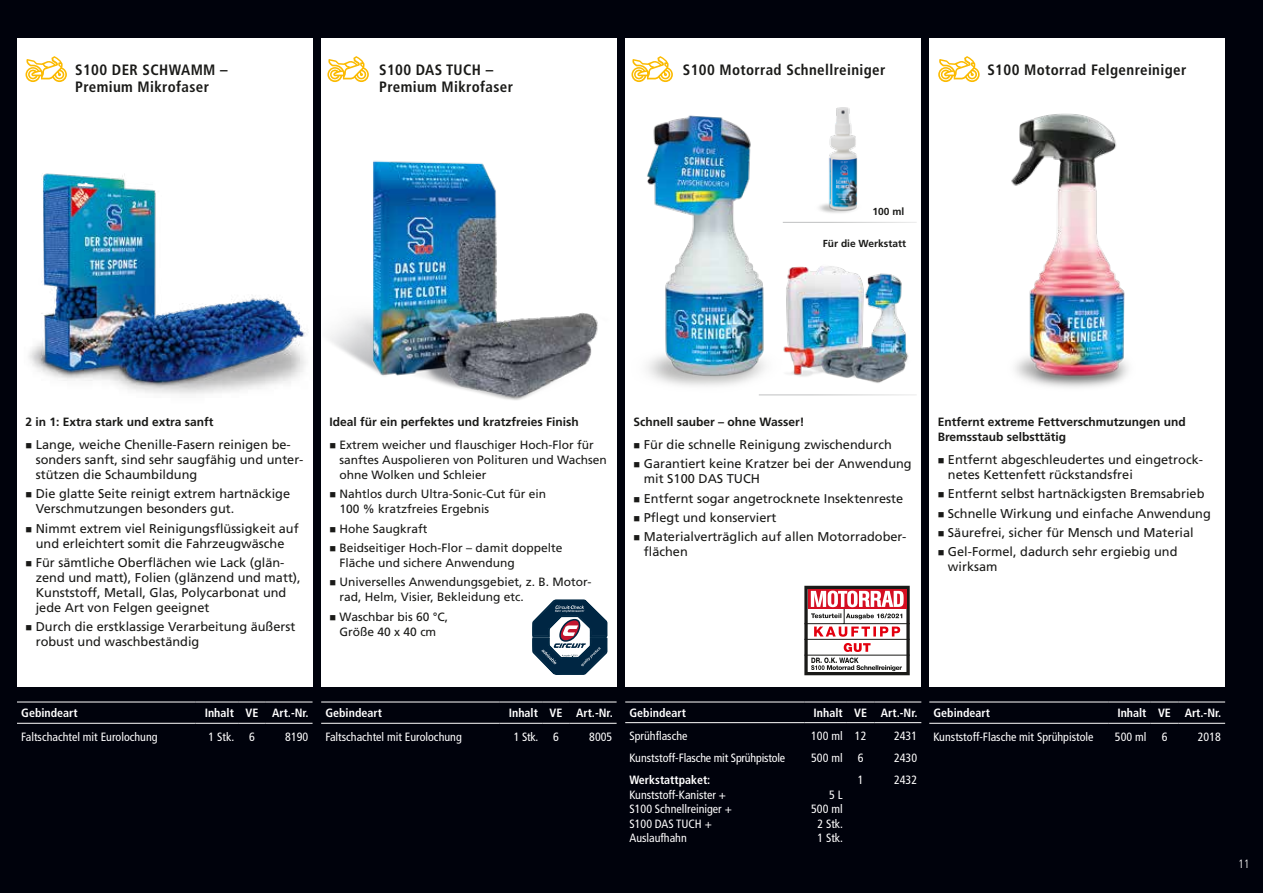
<style>
.page{position:relative;width:1263px;height:893px;background:#00020c}
.page>*{position:absolute;margin:0;border:0;box-sizing:border-box;transform-origin:0 0}
.t1{font:700 condensed 15px/16.5px "Frutiger LT Pro";letter-spacing:.025em;color:#1a1a18}
.t2{font:12.75px/15px "Frutiger LT Pro";color:#1a1a18}
.t3{font:12px/15px "Frutiger LT Pro";color:#1a1a18}
.t4{font:condensed 12px/14.4px "Frutiger LT Pro";color:#fff}
.t5{font:700 12px/15px "Frutiger LT Pro";color:#1a1a18}
.t6{font:700 condensed 12px "Frutiger LT Pro";color:#fff}
.t7{font:300 condensed 12px "Frutiger LT Pro";color:#fff}
.t8{font:700 10.2px "Frutiger LT Pro";color:#1a1a18}
</style>
<div class="page">
<div style="left:321px;top:38px;width:296px;height:649px;background:#fff"></div>
<svg style="left:533px;top:600px;width:74px;height:74px"></svg>
<div style="left:625px;top:38px;width:296px;height:649px;background:#fff"></div>
<div style="left:929px;top:38px;width:296px;height:649px;background:#fff"></div>
<div style="left:17px;top:38px;width:296px;height:649px;background:#fff"></div>
<img style="left:647px;top:115px;width:136px;height:271px">
<div style="left:804px;top:586px;width:106px;height:89px;border:3px solid #1a1a18"></div>
<hr style="left:804px;top:639px;width:106px;height:1px;background:#1a1a18">
<hr style="left:804px;top:655px;width:106px;height:1px;background:#1a1a18">
<hr style="left:804px;top:623px;width:106px;height:1px;background:#1a1a18">
<svg style="left:811px;top:643px;width:91px;height:28px"></svg>
<svg style="left:808px;top:589px;width:98px;height:20px"></svg>
<svg style="left:811px;top:591px;width:93px;height:46px"></svg>
<img style="left:756px;top:241px;width:153px;height:155px">
<hr style="left:759px;top:394px;width:158px;height:1px;background:#fff">
<img style="left:797px;top:107px;width:100px;height:116px">
<img style="left:329px;top:161px;width:269px;height:239px">
<svg style="left:26px;top:56px;width:41px;height:26px"></svg>
<svg style="left:938px;top:56px;width:42px;height:26px"></svg>
<svg style="left:631px;top:56px;width:42px;height:26px"></svg>
<svg style="left:327px;top:56px;width:42px;height:26px"></svg>
<img style="left:950px;top:73px;width:178px;height:315px">
<img style="left:28px;top:173px;width:278px;height:221px">
<hr style="left:321px;top:702px;width:179px;height:1px;background:#fff">
<hr style="left:500px;top:702px;width:42px;height:1px;background:#fff">
<svg style="left:542px;top:702px;width:28px;height:1px"></svg>
<hr style="left:570px;top:702px;width:47px;height:1px;background:#fff">
<hr style="left:321px;top:723px;width:179px;height:1px;background:#fff">
<hr style="left:500px;top:723px;width:42px;height:1px;background:#fff">
<svg style="left:542px;top:723px;width:28px;height:1px"></svg>
<hr style="left:570px;top:723px;width:47px;height:1px;background:#fff">
<hr style="left:625px;top:702px;width:179px;height:1px;background:#fff">
<hr style="left:804px;top:702px;width:43px;height:1px;background:#fff">
<svg style="left:847px;top:702px;width:27px;height:1px"></svg>
<hr style="left:874px;top:702px;width:47px;height:1px;background:#fff">
<hr style="left:625px;top:722px;width:179px;height:1px;background:#fff">
<hr style="left:804px;top:722px;width:43px;height:1px;background:#fff">
<svg style="left:847px;top:722px;width:27px;height:1px"></svg>
<hr style="left:874px;top:722px;width:47px;height:1px;background:#fff">
<hr style="left:929px;top:702px;width:179px;height:1px;background:#fff">
<hr style="left:1108px;top:702px;width:43px;height:1px;background:#fff">
<svg style="left:1151px;top:702px;width:27px;height:1px"></svg>
<hr style="left:1178px;top:702px;width:47px;height:1px;background:#fff">
<hr style="left:929px;top:723px;width:179px;height:1px;background:#fff">
<hr style="left:1108px;top:723px;width:43px;height:1px;background:#fff">
<svg style="left:1151px;top:723px;width:27px;height:1px"></svg>
<hr style="left:1178px;top:723px;width:47px;height:1px;background:#fff">
<hr style="left:17px;top:702px;width:179px;height:1px;background:#fff">
<hr style="left:196px;top:702px;width:42px;height:1px;background:#fff">
<svg style="left:238px;top:702px;width:28px;height:1px"></svg>
<hr style="left:266px;top:702px;width:47px;height:1px;background:#fff">
<hr style="left:17px;top:723px;width:179px;height:1px;background:#fff">
<hr style="left:196px;top:723px;width:42px;height:1px;background:#fff">
<svg style="left:238px;top:723px;width:28px;height:1px"></svg>
<hr style="left:266px;top:723px;width:47px;height:1px;background:#fff">
<p class="t1" style="left:75px;top:62px;width:154px">S100 DER SCHWAMM –</p>
<p class="t1" style="left:683px;top:62px;width:204px">S100 Motorrad Schnellreiniger</p>
<p class="t1" style="left:987px;top:62px;width:200px">S100 Motorrad Felgenreiniger</p>
<p class="t1" style="left:75px;top:78px;width:135px">Premium Mikrofaser</p>
<p class="t1" style="left:379px;top:62px;width:135px">S100 DAS TUCH –<br>Premium Mikrofaser</p>
<p class="t8" style="left:873px;top:205px;width:33px">100 ml</p>
<p class="t8" style="left:823px;top:237px;width:85px">Für die Werkstatt</p>
<p class="t5" style="left:26px;top:414px;width:190px">2 in 1: Extra stark und extra sanft</p>
<p class="t2" style="left:36px;top:437px;width:269px;text-indent:-10px">■ Lange, weiche Chenille-Fasern reinigen be&shy;sonders sanft, sind sehr saugfähig und unter&shy;stützen die Schaumbildung</p>
<p class="t2" style="left:36px;top:487px;width:256px;text-indent:-10px">■ Die glatte Seite reinigt extrem hartnäckige<br>Verschmutzungen besonders gut.</p>
<p class="t2" style="left:26px;top:521px;width:275px;text-align:center">■ Nimmt extrem viel Reinigungsflüssigkeit auf und erleichtert somit die Fahrzeugwäsche</p>
<p class="t2" style="left:36px;top:555px;width:266px;text-indent:-10px">■ Für sämtliche Oberflächen wie Lack (glän&shy;zend und matt), Folien (glänzend und matt), Kunststoff, Metall, Glas, Polycarbonat und jede Art von Felgen geeignet</p>
<p class="t2" style="left:36px;top:619px;width:261px;text-indent:-10px">■ Durch die erstklassige Verarbeitung äußerst robust und waschbeständig</p>
<p class="t5" style="left:330px;top:414px;width:251px">Ideal für ein perfektes und kratzfreies Finish</p>
<p class="t3" style="left:340px;top:438px;width:269px;text-indent:-10px">■ Extrem weicher und flauschiger Hoch-Flor für sanftes Auspolieren von Polituren und Wachsen ohne Wolken und Schleier</p>
<p class="t3" style="left:340px;top:487px;width:208px;text-indent:-10px">■ Nahtlos durch Ultra-Sonic-Cut für ein<br>100 % kratzfreies Ergebnis</p>
<p class="t3" style="left:330px;top:521px;width:100px">■ Hohe Saugkraft</p>
<p class="t3" style="left:340px;top:540px;width:224px;text-indent:-10px">■ Beidseitiger Hoch-Flor – damit doppelte<br>Fläche und sichere Anwendung</p>
<p class="t3" style="left:340px;top:575px;width:253px;text-indent:-10px">■ Universelles Anwendungsgebiet, z. B. Motor&shy;rad, Helm, Visier, Bekleidung etc.</p>
<p class="t3" style="left:330px;top:609px;width:120px;text-align:center">■ Waschbar bis 60 °C,<br>Größe 40 x 40 cm</p>
<p class="t5" style="left:634px;top:414px;width:172px">Schnell sauber – ohne Wasser!</p>
<p class="t2" style="left:634px;top:437px;width:260px">■ Für die schnelle Reinigung zwischendurch</p>
<p class="t2" style="left:644px;top:457px;width:269px;text-indent:-10px">■ Garantiert keine Kratzer bei der Anwendung mit S100 DAS TUCH</p>
<p class="t2" style="left:634px;top:491px;width:271px">■ Entfernt sogar angetrocknete Insektenreste</p>
<p class="t2" style="left:634px;top:510px;width:144px">■ Pflegt und konserviert</p>
<p class="t2" style="left:644px;top:529px;width:264px;text-indent:-10px">■ Materialverträglich auf allen Motorradober&shy;flächen</p>
<p class="t5" style="left:938px;top:414px;width:250px">Entfernt extreme Fettverschmutzungen und<br>Bremsstaub selbsttätig</p>
<p class="t2" style="left:948px;top:452px;width:257px;text-indent:-10px">■ Entfernt abgeschleudertes und eingetrock&shy;netes Kettenfett rückstandsfrei</p>
<p class="t2" style="left:938px;top:487px;width:268px">■ Entfernt selbst hartnäckigsten Bremsabrieb</p>
<p class="t2" style="left:938px;top:506px;width:275px">■ Schnelle Wirkung und einfache Anwendung</p>
<p class="t2" style="left:938px;top:525px;width:258px">■ Säurefrei, sicher für Mensch und Material</p>
<p class="t2" style="left:948px;top:544px;width:231px;text-indent:-10px">■ Gel-Formel, dadurch sehr ergiebig und wirksam</p>
<p class="t6" style="left:21px;top:706px;width:58px">Gebindeart</p>
<p class="t6" style="left:205px;top:706px;width:105px">Inhalt VE Art.-Nr.</p>
<p class="t4" style="left:21px;top:729px;width:138px">Faltschachtel mit Eurolochung</p>
<p class="t4" style="left:209px;top:729px;width:48px">1 Stk. 6</p>
<p class="t4" style="left:285px;top:729px;width:25px">8190</p>
<p class="t6" style="left:325px;top:706px;width:58px">Gebindeart</p>
<p class="t6" style="left:509px;top:706px;width:105px">Inhalt VE Art.-Nr.</p>
<p class="t4" style="left:325px;top:729px;width:138px">Faltschachtel mit Eurolochung</p>
<p class="t4" style="left:514px;top:729px;width:47px">1 Stk. 6</p>
<p class="t4" style="left:589px;top:729px;width:25px">8005</p>
<p class="t6" style="left:629px;top:705px;width:58px">Gebindeart</p>
<p class="t6" style="left:813px;top:705px;width:105px">Inhalt VE Art.-Nr.</p>
<p class="t4" style="left:629px;top:729px;width:59px">Sprühflasche</p>
<p class="t4" style="left:811px;top:729px;width:57px">100 ml 12</p>
<p class="t4" style="left:894px;top:729px;width:25px">2431</p>
<p class="t4" style="left:629px;top:751px;width:157px">Kunststoff-Flasche mit Sprühpistole</p>
<p class="t4" style="left:811px;top:751px;width:33px">500 ml</p>
<p class="t4" style="left:858px;top:751px;width:7px">6</p>
<p class="t4" style="left:894px;top:751px;width:25px">2430</p>
<p class="t6" style="left:629px;top:773px;width:82px">Werkstattpaket:</p>
<p class="t4" style="left:629px;top:787px;width:104px">Kunststoff-Kanister +<br>S100 Schnellreiniger +<br>S100 DAS TUCH +<br>Auslaufhahn</p>
<p class="t4" style="left:811px;top:787px;width:33px;text-align:right">5 L<br>500 ml<br>2 Stk.<br>1 Stk.</p>
<p class="t4" style="left:858px;top:773px;width:7px">1</p>
<p class="t4" style="left:894px;top:773px;width:25px">2432</p>
<p class="t6" style="left:933px;top:706px;width:58px">Gebindeart</p>
<p class="t6" style="left:1117px;top:706px;width:105px">Inhalt VE Art.-Nr.</p>
<p class="t4" style="left:933px;top:729px;width:161px">Kunststoff-Flasche mit Sprühpistole</p>
<p class="t4" style="left:1115px;top:729px;width:33px">500 ml</p>
<p class="t4" style="left:1162px;top:729px;width:7px">6</p>
<p class="t4" style="left:1198px;top:729px;width:25px">2018</p>
<p class="t7" style="left:1238px;top:857px;width:13px">11</p>
</div>
